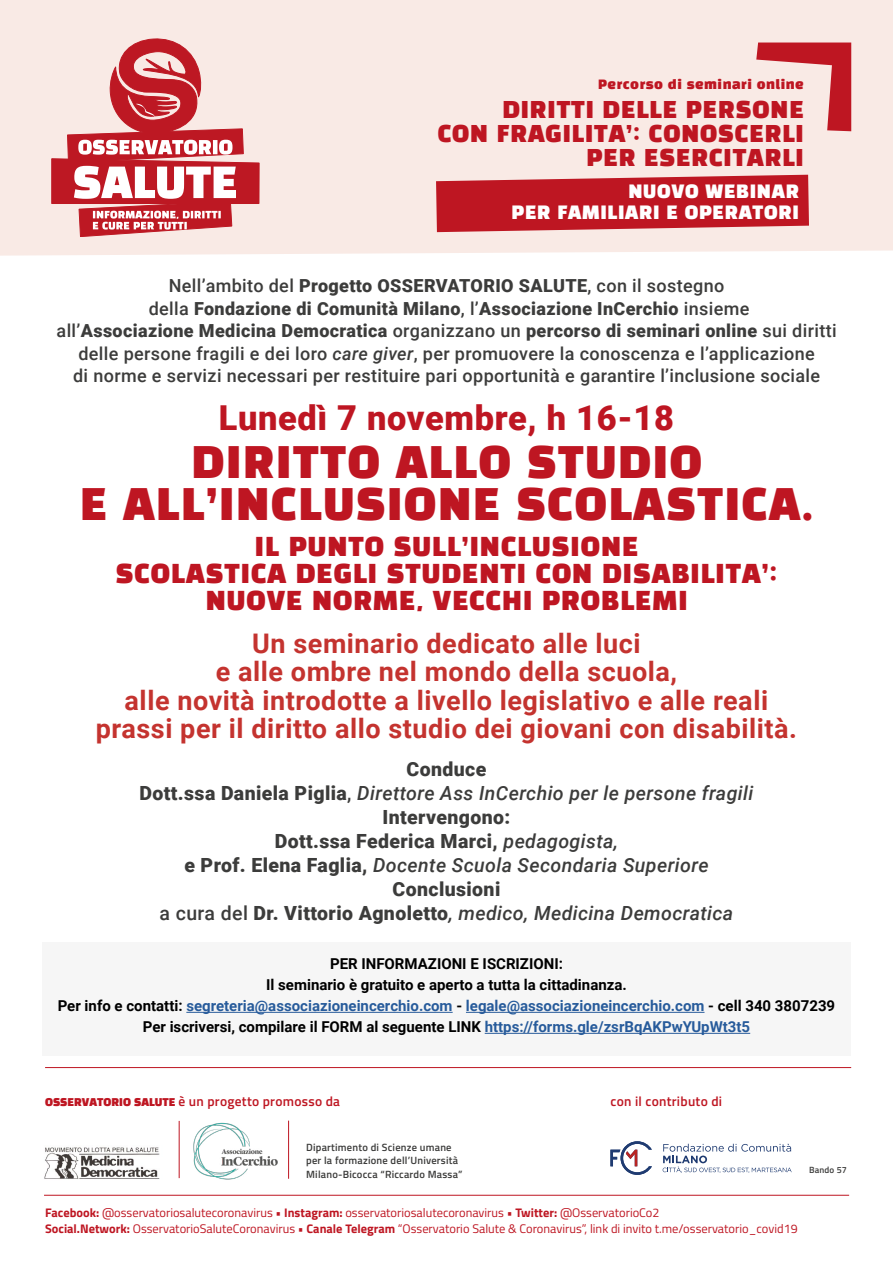
<style>
.page{position:relative;width:893px;height:1263px;background:#fff}
.page>*{position:absolute;margin:0;border:0;box-sizing:border-box;transform-origin:0 0}
.t1{font:42.6px/41.1px "Black Han Sans";letter-spacing:.04em;color:#be1622;text-align:center}
.t2{font:900 34.35px "Roboto";letter-spacing:.02em;color:#be1622}
.t3{font:700 27px/28.5px "Roboto";letter-spacing:.02em;color:#c4332f;text-align:center}
.t4{font:25.5px/27px "Black Han Sans";letter-spacing:.04em;color:#be1622;text-align:center}
.t5{font:22.65px/23.9px "Black Han Sans";letter-spacing:.04em;color:#be1622;text-align:right}
.t6{font:900 19.5px/24px "Roboto";letter-spacing:.02em;color:#3c3c3b;text-align:center}
.t7{font:500 18px/22.5px "Roboto";letter-spacing:.02em;color:#3c3c3b;text-align:center}
.t8{font:18px/21px "Black Han Sans";letter-spacing:.04em;color:#fff;text-align:right}
.t9{font:700 15px/21px "Roboto";color:#000;text-align:center}
.t10{font:600 13.5px "Titillium Web";letter-spacing:.02em;color:#be1622}
.t11{font:12.6px "Black Han Sans";letter-spacing:.04em;color:#be1622}
.t12{font:12.45px/16.5px "Titillium Web";color:#be1622}
.t13{font:600 10.5px/13.5px "Titillium Web";letter-spacing:.02em;color:#3c3c3b}
.t14{font:600 9px "Titillium Web";letter-spacing:.02em;color:#3c3c3b}
.s1{font-weight:900}
.s2{font-style:italic}
.s3{font-weight:500}
.s4{font-weight:500;font-style:italic}
.s5{color:#275b9b}
.s6{font-family:"Black Han Sans";font-weight:400;font-size:10.5px}
.s7{font-weight:700}
</style>
<div class="page">
<img style="left:193px;top:1122px;width:85px;height:58px">
<img style="left:44px;top:1147px;width:116px;height:32px">
<hr style="left:288px;top:1120px;width:1px;height:59px;background:#be1622">
<hr style="left:179px;top:1121px;width:1px;height:57px;background:#be1622">
<svg style="left:610px;top:1141px;width:42px;height:34px"></svg>
<svg style="left:663px;top:1143px;width:129px;height:30px"></svg>
<hr style="left:45px;top:1067px;width:806px;height:1px;background:#be1622">
<hr style="left:44px;top:1195px;width:805px;height:1px;background:#be1622">
<div style="left:43px;top:943px;width:808px;height:113px;background:#f6f6f6"></div>
<hr style="left:186px;top:1012px;width:267px;height:1px;background:#275b9b">
<hr style="left:466px;top:1012px;width:238px;height:1px;background:#275b9b">
<hr style="left:485px;top:1033px;width:265px;height:1px;background:#275b9b">
<div style="left:0;top:0;width:893px;height:256px;background:#f9eae5"></div>
<svg style="left:52px;top:39px;width:207px;height:198px;background:#e09597"></svg>
<svg style="left:756px;top:43px;width:95px;height:88px;background:#e19698"></svg>
<svg style="left:436px;top:175px;width:373px;height:57px;background:#c42c37"></svg>
<p class="t11" style="left:598px;top:79px;width:207px">Percorso di seminari online</p>
<p class="t5" style="left:438px;top:99px;width:368px">DIRITTI DELLE PERSONE<br>CON FRAGILITA’: CONOSCERLI<br>PER ESERCITARLI</p>
<p class="t8" style="left:512px;top:182px;width:289px">NUOVO WEBINAR<br>PER FAMILIARI E OPERATORI</p>
<p class="t7" style="left:57px;top:274px;width:781px">Nell’ambito del <span class="s1">Progetto OSSERVATORIO SALUTE</span>, con il sostegno<br>della <span class="s1">Fondazione di Comunità Milano</span>, l’<span class="s1">Associazione InCerchio</span> insieme<br>all’<span class="s1">Associazione Medicina Democratica</span> organizzano un <span class="s1">percorso di seminari online</span> sui diritti delle persone fragili e dei loro <span class="s2">care giver</span>, per promuovere la conoscenza e l’applicazione<br>di norme e servizi necessari per restituire pari opportunità e garantire l’inclusione sociale</p>
<h2 class="t2" style="left:219px;top:393px;width:456px">Lunedì 7 novembre, h 16-18</h2>
<h1 class="t1" style="left:80px;top:445px;width:735px">DIRITTO ALLO STUDIO<br>E ALL’INCLUSIONE SCOLASTICA.</h1>
<h3 class="t4" style="left:116px;top:534px;width:663px">IL PUNTO SULL’INCLUSIONE<br>SCOLASTICA DEGLI STUDENTI CON DISABILITA’:<br>NUOVE NORME, VECCHI PROBLEMI</h3>
<h3 class="t3" style="left:96px;top:628px;width:703px">Un seminario dedicato alle luci<br>e alle ombre nel mondo della scuola,<br>alle novità introdotte a livello legislativo e alle reali prassi per il diritto allo studio dei giovani con disabilità.</h3>
<p class="t6" style="left:139px;top:756px;width:615px">Conduce<br>Dott.ssa Daniela Piglia<span class="s3">,</span> <span class="s4">Direttore Ass InCerchio per le persone fragili </span>Intervengono:<br>Dott.ssa Federica Marci, <span class="s4">pedagogista,<br></span>e Prof. Elena Faglia, <span class="s4">Docente Scuola Secondaria Superiore </span>Conclusioni<br><span class="s3">a cura del</span> Dr. Vittorio Agnoletto<span class="s4">, medico, Medicina Democratica</span></p>
<p class="t9" style="left:58px;top:953px;width:779px">PER INFORMAZIONI E ISCRIZIONI:<br>Il seminario è gratuito e aperto a tutta la cittadinanza.<br>Per info e contatti: <span class="s5">segreteria@associazioneincerchio.com</span> - <span class="s5">legale@associazioneincerchio.com</span> - cell 340 3807239<br>Per iscriversi, compilare il FORM al seguente LINK <span class="s5">https://forms.gle/zsrBqAKPwYUpWt3t5</span></p>
<p class="t10" style="left:45px;top:1091px;width:297px"><span class="s6">OSSERVATORIO SALUTE</span> è un progetto promosso da</p>
<p class="t10" style="left:611px;top:1091px;width:113px">con il contributo di</p>
<p class="t13" style="left:306px;top:1140px;width:158px">Dipartimento di Scienze umane per la formazione dell’Università<br>Milano-Bicocca “Riccardo Massa”</p>
<p class="t12" style="left:45px;top:1204px;width:754px"><span class="s7">Facebook:</span> @osservatoriosalutecoronavirus • <span class="s7">Instagram:</span> osservatoriosalutecoronavirus • <span class="s7">Twitter:</span> @OsservatorioCo2<br><span class="s7">Social.Network:</span> OsservatorioSaluteCoronavirus • <span class="s7">Canale Telegram</span> “Osservatorio Salute &amp; Coronavirus”, link di invito t.me/osservatorio_covid19</p>
<p class="t14" style="left:809px;top:1163px;width:39px">Bando 57</p>
</div>
